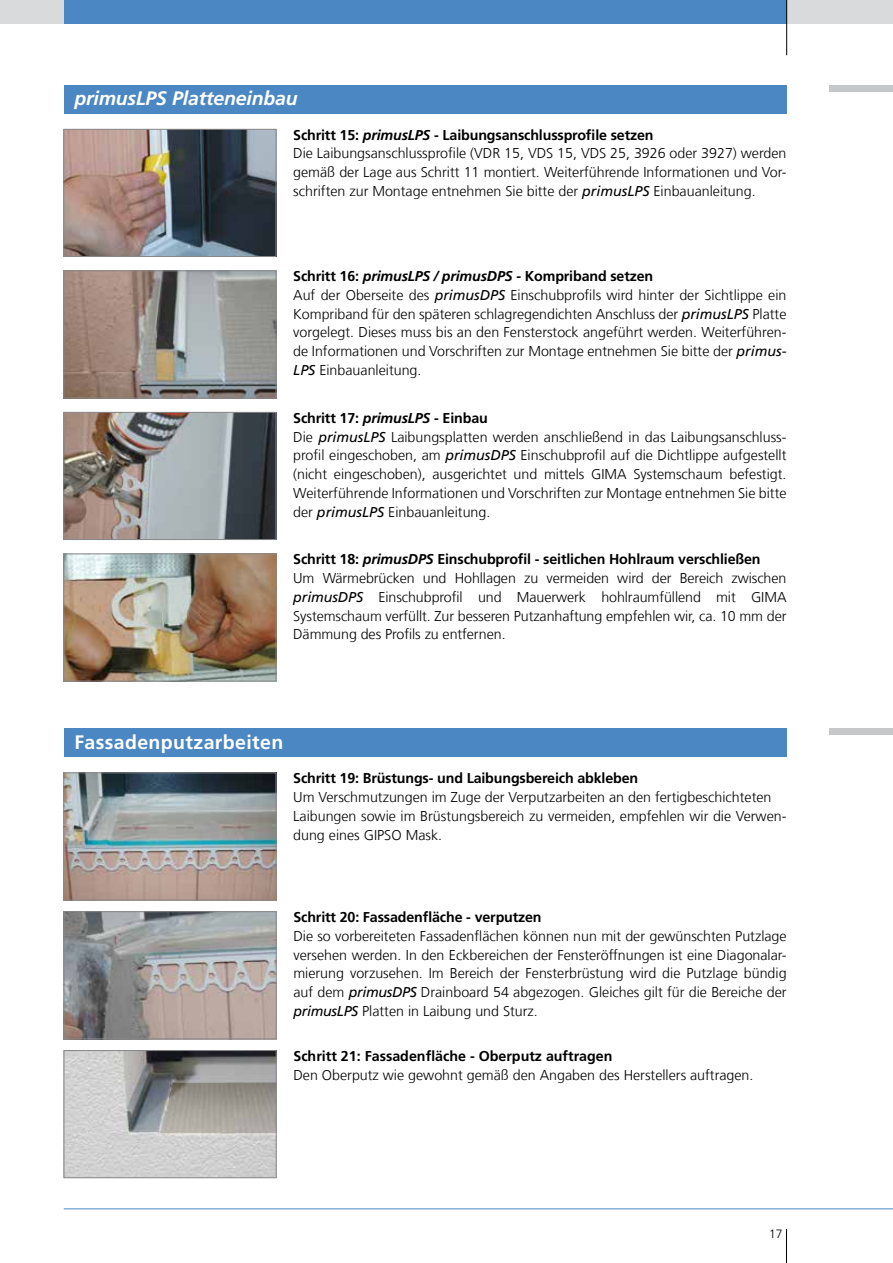
<style>
.page{position:relative;width:893px;height:1263px;background:#fff}
.page>*{position:absolute;margin:0;border:0;box-sizing:border-box;transform-origin:0 0}
.t1{font:italic 700 19.5px "Frutiger LT Com";letter-spacing:-.01em;color:#fff}
.t2{font:700 19.5px "Frutiger LT Com";letter-spacing:.02em;color:#fff}
.t3{font:300 14.25px/18.8px "Frutiger LT Com";color:#000}
.t4{font:700 14.25px "Frutiger LT Com";letter-spacing:-.01em;color:#000}
.t5{font:300 12px "Frutiger LT Com";color:#000}
.s1{font-weight:700}
.s2{font-weight:700;font-style:italic}
.s3{font-weight:400;font-style:italic}
</style>
<div class="page">
<hr style="left:64px;top:1208px;width:829px;height:1px;background:#4b87c2">
<hr style="left:786px;top:1229px;width:1px;height:34px;background:#000">
<div style="left:0;top:0;width:893px;height:23px;background:#d9dadb"></div>
<div style="left:64px;top:0;width:723px;height:23px;background:#4b87c2"></div>
<hr style="left:786px;top:0;width:1px;height:55px;background:#000">
<img style="left:66px;top:775px;width:208px;height:123px">
<div style="left:64px;top:773px;width:212px;height:127px;border:1px solid #87888a"></div>
<div style="left:64px;top:728px;width:723px;height:28px;background:#4b87c2"></div>
<div style="left:829px;top:728px;width:64px;height:7px;background:#c6c7c8"></div>
<img style="left:66px;top:556px;width:208px;height:123px">
<div style="left:64px;top:554px;width:212px;height:127px;border:1px solid #87888a"></div>
<img style="left:66px;top:414px;width:208px;height:124px">
<div style="left:64px;top:412px;width:212px;height:128px;border:1px solid #87888a"></div>
<img style="left:66px;top:131px;width:208px;height:124px">
<div style="left:64px;top:129px;width:212px;height:128px;border:1px solid #87888a"></div>
<img style="left:66px;top:273px;width:208px;height:123px">
<div style="left:64px;top:271px;width:212px;height:127px;border:1px solid #87888a"></div>
<div style="left:64px;top:85px;width:723px;height:28px;background:#4b87c2"></div>
<div style="left:829px;top:85px;width:64px;height:6px;background:#c6c7c8"></div>
<img style="left:66px;top:913px;width:208px;height:124px">
<div style="left:64px;top:911px;width:212px;height:128px;border:1px solid #87888a"></div>
<img style="left:66px;top:1052px;width:208px;height:124px">
<div style="left:64px;top:1050px;width:212px;height:128px;border:1px solid #87888a"></div>
<h1 class="t1" style="left:74px;top:87px;width:225px">primusLPS Platteneinbau</h1>
<p class="t3" style="left:293px;top:125px;width:495px"><span class="s1">Schritt 15:</span> <span class="s2">primusLPS</span> <span class="s1">- Laibungsanschlussprofile setzen<br></span>Die Laibungsanschlussprofile (VDR 15, VDS 15, VDS 25, 3926 oder 3927) werden gemäß der Lage aus Schritt 11 montiert. Weiterführende Informationen und Vor&shy;schriften zur Montage entnehmen Sie bitte der <span class="s3">primusLPS</span> Einbauanleitung.</p>
<p class="t3" style="left:293px;top:267px;width:495px"><span class="s1">Schritt 16:</span> <span class="s2">primusLPS / primusDPS</span> <span class="s1">- Kompriband setzen<br></span>Auf der Oberseite des <span class="s3">primusDPS</span> Einschubprofils wird hinter der Sichtlippe ein Kompriband für den späteren schlagregendichten Anschluss der <span class="s3">primusLPS</span> Platte vorgelegt. Dieses muss bis an den Fensterstock angeführt werden. Weiterführen&shy;de Informationen und Vorschriften zur Montage entnehmen Sie bitte der <span class="s3">primus-LPS</span> Einbauanleitung.</p>
<p class="t3" style="left:293px;top:408px;width:495px"><span class="s1">Schritt 17:</span> <span class="s2">primusLPS</span> <span class="s1">- Einbau<br></span>Die <span class="s3">primusLPS</span> Laibungsplatten werden anschließend in das Laibungsanschluss&shy;profil eingeschoben, am <span class="s3">primusDPS</span> Einschubprofil auf die Dichtlippe aufgestellt (nicht eingeschoben), ausgerichtet und mittels GIMA Systemschaum befestigt.<br>Weiterführende Informationen und Vorschriften zur Montage entnehmen Sie bitte der <span class="s3">primusLPS</span> Einbauanleitung.</p>
<p class="t3" style="left:293px;top:550px;width:495px"><span class="s1">Schritt 18:</span> <span class="s2">primusDPS</span> <span class="s1">Einschubprofil - seitlichen Hohlraum verschließen<br></span>Um Wärmebrücken und Hohllagen zu vermeiden wird der Bereich zwischen <span class="s3">primusDPS</span> Einschubprofil und Mauerwerk hohlraumfüllend mit GIMA Systemschaum verfüllt. Zur besseren Putzanhaftung empfehlen wir, ca. 10 mm der Dämmung des Profils zu entfernen.</p>
<h1 class="t2" style="left:74px;top:730px;width:210px">Fassadenputzarbeiten</h1>
<p class="t4" style="left:293px;top:770px;width:346px">Schritt 19: Brüstungs- und Laibungsbereich abkleben</p>
<p class="t3" style="left:293px;top:788px;width:495px">Um Verschmutzungen im Zuge der Verputzarbeiten an den fertigbeschichteten<br>Laibungen sowie im Brüstungsbereich zu vermeiden, empfehlen wir die Verwen&shy;dung eines GIPSO Mask.</p>
<p class="t4" style="left:293px;top:909px;width:250px">Schritt 20: Fassadenfläche - verputzen</p>
<p class="t3" style="left:293px;top:927px;width:495px;text-align:justify">Die so vorbereiteten Fassadenflächen können nun mit der gewünschten Putzlage versehen werden. In den Eckbereichen der Fensteröffnungen ist eine Diagonalar&shy;mierung vorzusehen. Im Bereich der Fensterbrüstung wird die Putzlage bündig auf dem <span class="s3">primusDPS</span> Drainboard 54 abgezogen. Gleiches gilt für die Bereiche der <span class="s3">primusLPS</span> Platten in Laibung und Sturz.</p>
<p class="t4" style="left:293px;top:1047px;width:321px">Schritt 21: Fassadenfläche - Oberputz auftragen</p>
<p class="t3" style="left:293px;top:1065px;width:462px">Den Oberputz wie gewohnt gemäß den Angaben des Herstellers auftragen.</p>
<p class="t5" style="left:769px;top:1227px;width:15px">17</p>
</div>
